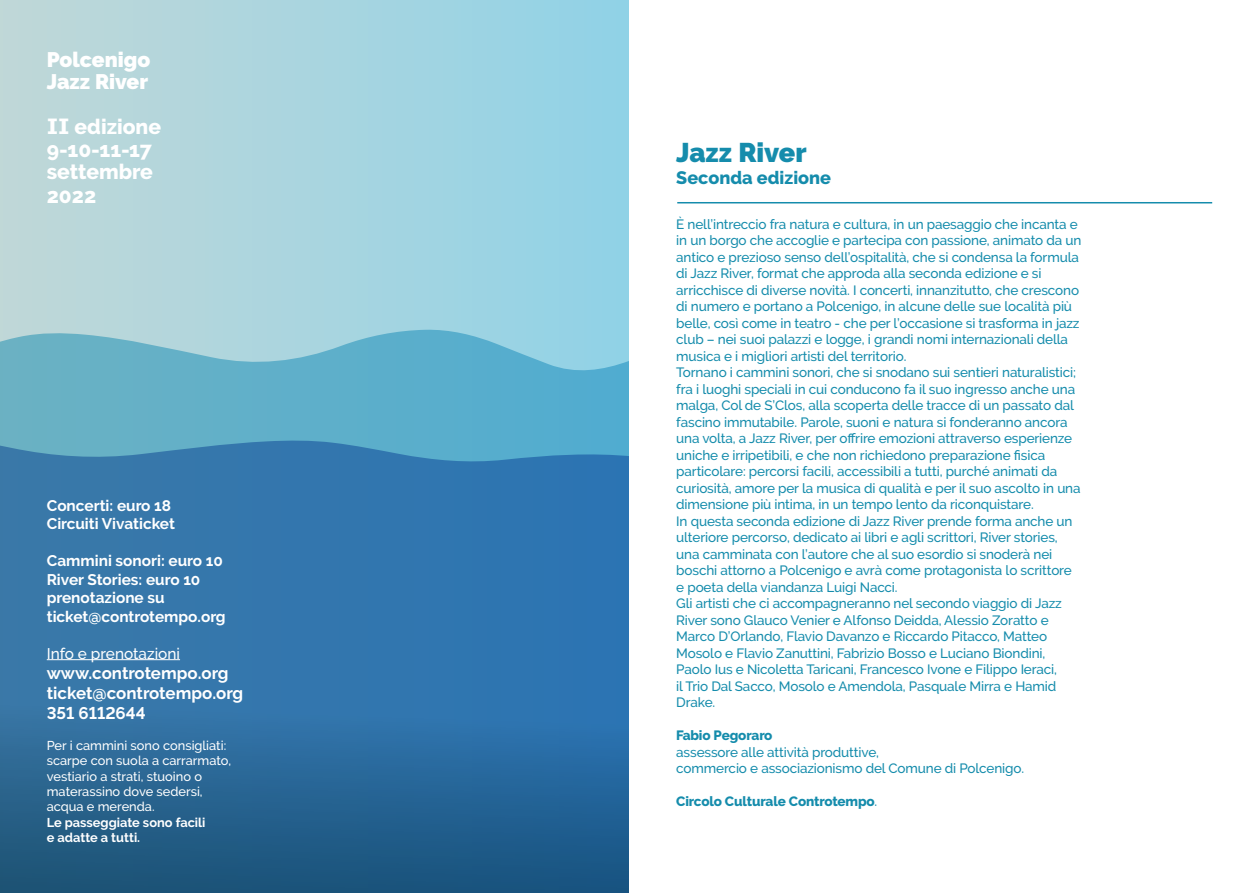
<style>
.page{position:relative;width:1259px;height:893px;background:#fff}
.page>*{position:absolute;margin:0;border:0;box-sizing:border-box;transform-origin:0 0}
.t1{font:900 27px "Raleway";color:#158cac}
.t2{font:800 21px/23px "Raleway";color:#fff}
.t3{font:900 21px/22.5px "Raleway";color:#fff}
.t4{font:800 18px "Raleway";color:#158cac}
.t5{font:700 16.8px/20.2px "Raleway";color:#fff}
.t6{font:700 15.45px/18.5px "Raleway";color:#fff}
.t7{font:500 15.45px "Raleway";color:#fff}
.t8{font:500 13.5px/16.5px "Raleway";letter-spacing:-.01em;color:#158cac}
.t9{font:800 13.5px "Raleway";letter-spacing:-.01em;color:#158cac}
.t10{font:500 12.75px/15.5px "Raleway";color:#fff}
.t11{font:700 12.75px/15.5px "Raleway";color:#fff}
.s1{font-family:"Verdana";font-weight:700}
.s2{font-weight:500}
</style>
<div class="page">
<div style="left:0;top:0;width:634px;height:893px;background:linear-gradient(to right,#c1d8d8,#90d2e7)"></div>
<svg style="left:0;top:329px;width:629px;height:109px;background:#6ab5cd"></svg>
<svg style="left:0;top:438px;width:629px;height:455px;background:#2e70a3"></svg>
<div style="left:629px;top:0;width:31px;height:893px;background:#fff"></div>
<hr style="left:47px;top:659px;width:133px;height:1px;background:#fff">
<hr style="left:677px;top:202px;width:535px;height:1px;background:#158cac">
<h2 class="t3" style="left:47px;top:48px;width:105px">Polcenigo<br>Jazz River</h2>
<h2 class="t2" style="left:47px;top:115px;width:116px"><span class="s1">II</span> edizione<br>9-10-11-17 settembre<br>2022</h2>
<p class="t6" style="left:47px;top:496px;width:130px">Concerti: euro 18<br>Circuiti Vivaticket</p>
<p class="t6" style="left:47px;top:552px;width:180px">Cammini sonori: euro 10<br>River Stories: euro 10 prenotazione su ticket@controtempo.org</p>
<p class="t7" style="left:47px;top:644px;width:135px">Info e prenotazioni</p>
<p class="t5" style="left:47px;top:663px;width:198px">www.controtempo.org ticket@controtempo.org<br>351 6112644</p>
<p class="t10" style="left:47px;top:738px;width:186px">Per i cammini sono consigliati: scarpe con suola a carrarmato, vestiario a strati, stuoino o materassino dove sedersi, acqua e merenda.</p>
<p class="t11" style="left:47px;top:815px;width:160px">Le passeggiate sono facili e adatte a tutti.</p>
<h1 class="t1" style="left:676px;top:137px;width:132px">Jazz River</h1>
<h3 class="t4" style="left:676px;top:167px;width:156px">Seconda edizione</h3>
<p class="t8" style="left:676px;top:216px;width:406px">È nell’intreccio fra natura e cultura, in un paesaggio che incanta e in un borgo che accoglie e partecipa con passione, animato da un antico e prezioso senso dell’ospitalità, che si condensa la formula di Jazz River, format che approda alla seconda edizione e si arricchisce di diverse novità. I concerti, innanzitutto, che crescono di numero e portano a Polcenigo, in alcune delle sue località più belle, così come in teatro - che per l’occasione si trasforma in jazz club – nei suoi palazzi e logge, i grandi nomi internazionali della musica e i migliori artisti del territorio.<br>Tornano i cammini sonori, che si snodano sui sentieri naturalistici; fra i luoghi speciali in cui conducono fa il suo ingresso anche una malga, Col de S’Clos, alla scoperta delle tracce di un passato dal fascino immutabile. Parole, suoni e natura si fonderanno ancora una volta, a Jazz River, per offrire emozioni attraverso esperienze uniche e irripetibili, e che non richiedono preparazione fisica particolare: percorsi facili, accessibili a tutti, purché animati da curiosità, amore per la musica di qualità e per il suo ascolto in una dimensione più intima, in un tempo lento da riconquistare.<br>In questa seconda edizione di Jazz River prende forma anche un ulteriore percorso, dedicato ai libri e agli scrittori, River stories, una camminata con l’autore che al suo esordio si snoderà nei boschi attorno a Polcenigo e avrà come protagonista lo scrittore e poeta della viandanza Luigi Nacci.<br>Gli artisti che ci accompagneranno nel secondo viaggio di Jazz River sono Glauco Venier e Alfonso Deidda, Alessio Zoratto e Marco D’Orlando, Flavio Davanzo e Riccardo Pitacco, Matteo Mosolo e Flavio Zanuttini, Fabrizio Bosso e Luciano Biondini, Paolo Ius e Nicoletta Taricani, Francesco Ivone e Filippo Ieraci,<br>il Trio Dal Sacco, Mosolo e Amendola, Pasquale Mirra e Hamid Drake.</p>
<p class="t9" style="left:676px;top:728px;width:98px">Fabio Pegoraro</p>
<p class="t8" style="left:676px;top:744px;width:349px">assessore alle attività produttive,<br>commercio e associazionismo del Comune di Polcenigo.</p>
<p class="t9" style="left:676px;top:794px;width:203px">Circolo Culturale Controtempo<span class="s2">.</span></p>
</div>
